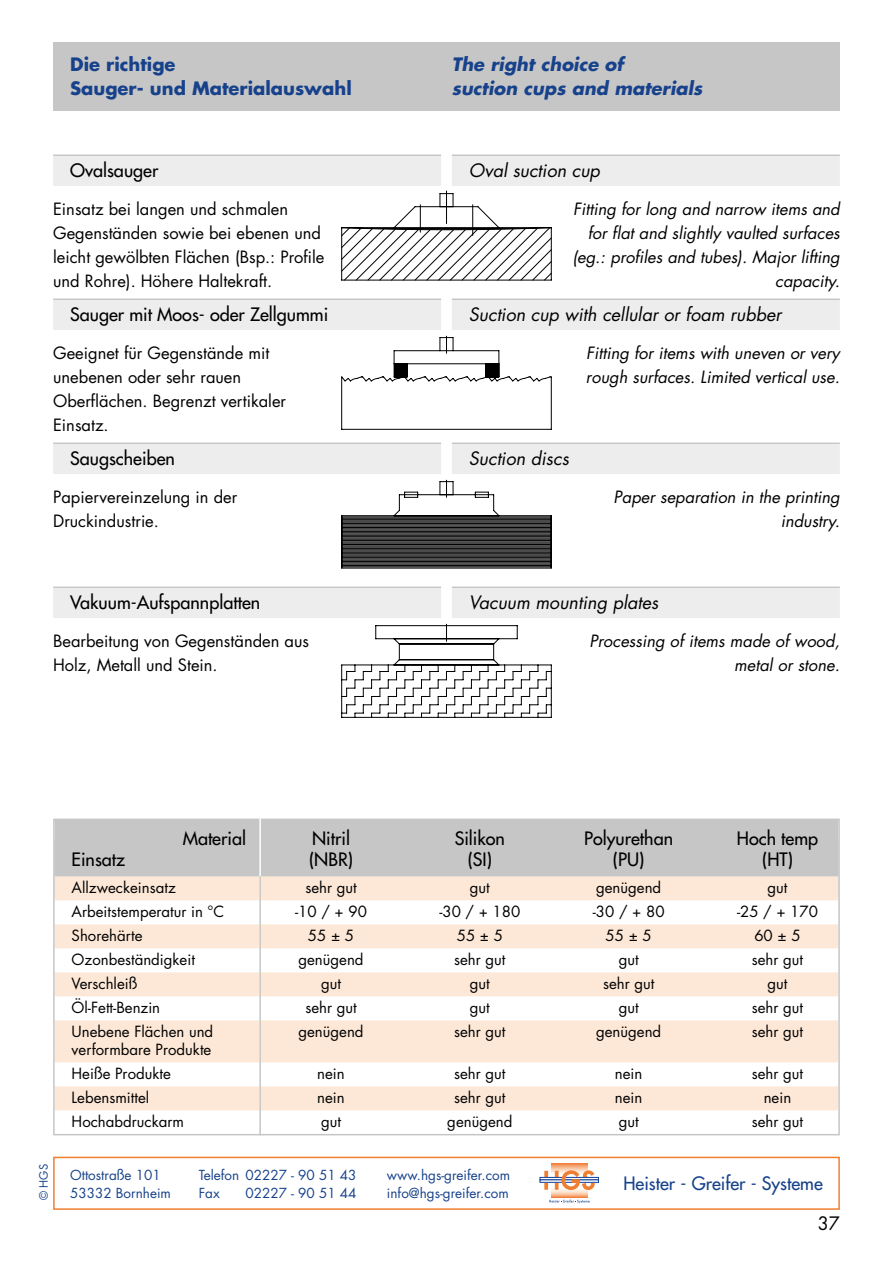
<style>
.page{position:relative;width:893px;height:1263px;background:#fff}
.page>*{position:absolute;margin:0;border:0;box-sizing:border-box;transform-origin:0 0}
.t1{font:18px "Futura";color:#000}
.t2{font:italic 18px "Futura";color:#000}
.t3{font:italic 700 18px/24px "Futura";color:#17428b}
.t4{font:700 18px/24px "Futura";color:#17428b}
.t5{font:18px "Futura";color:#17428b}
.t6{font:18px "Futura";color:#000}
.t7{font:16.5px/24px "Futura";color:#000}
.t8{font:italic 16.5px/24px "Futura";color:#000;text-align:right}
.t9{font:15px/24px "Futura";color:#000}
.t10{font:13.5px/18px "Futura";color:#17428b}
.t11{font:11.25px "Futura";color:#17428b}
</style>
<div class="page">
<div style="left:53px;top:1157px;width:787px;height:53px;background:#fff;border:2px solid #f07e31"></div>
<svg style="left:551px;top:1163px;width:37px;height:34px"></svg>
<svg style="left:549px;top:1199px;width:41px;height:4px"></svg>
<div style="left:540px;top:1177px;width:59px;height:3px;border:1px solid #164194"></div>
<div style="left:540px;top:1180px;width:59px;height:2px;border:1px solid #164194"></div>
<svg style="left:544px;top:1170px;width:50px;height:20px"></svg>
<div style="left:55px;top:820px;width:783px;height:55px;background:#c6c6c6"></div>
<hr style="left:55px;top:875px;width:783px;height:1px;background:#c6c6c6">
<div style="left:55px;top:876px;width:783px;height:24px;background:#fde8d7"></div>
<div style="left:55px;top:924px;width:783px;height:24px;background:#fde8d7"></div>
<div style="left:55px;top:972px;width:783px;height:24px;background:#fde8d7"></div>
<div style="left:55px;top:1020px;width:783px;height:24px;background:#fde8d7"></div>
<div style="left:55px;top:1038px;width:783px;height:24px;background:#fde8d7"></div>
<div style="left:55px;top:1086px;width:783px;height:24px;background:#fde8d7"></div>
<div style="left:53px;top:819px;width:787px;height:316px;border:2px solid #c6c6c6"></div>
<div style="left:53px;top:43px;width:787px;height:68px;background:#c6c6c6"></div>
<hr style="left:53px;top:155px;width:388px;height:1px;background:#c6c6c6">
<div style="left:53px;top:156px;width:388px;height:30px;background:#ededed"></div>
<hr style="left:53px;top:299px;width:388px;height:1px;background:#c6c6c6">
<div style="left:53px;top:300px;width:388px;height:30px;background:#ededed"></div>
<hr style="left:53px;top:443px;width:388px;height:1px;background:#c6c6c6">
<div style="left:53px;top:444px;width:388px;height:30px;background:#ededed"></div>
<hr style="left:53px;top:587px;width:388px;height:1px;background:#c6c6c6">
<div style="left:53px;top:588px;width:388px;height:30px;background:#ededed"></div>
<hr style="left:452px;top:155px;width:388px;height:1px;background:#c6c6c6">
<div style="left:452px;top:156px;width:388px;height:30px;background:#ededed"></div>
<hr style="left:452px;top:299px;width:388px;height:1px;background:#c6c6c6">
<div style="left:452px;top:300px;width:388px;height:30px;background:#ededed"></div>
<hr style="left:452px;top:443px;width:388px;height:1px;background:#c6c6c6">
<div style="left:452px;top:444px;width:388px;height:30px;background:#ededed"></div>
<hr style="left:452px;top:587px;width:388px;height:1px;background:#c6c6c6">
<div style="left:452px;top:588px;width:388px;height:30px;background:#ededed"></div>
<hr style="left:259px;top:819px;width:2px;height:288px;background:#fff">
<hr style="left:259px;top:876px;width:2px;height:259px;background:#c6c6c6">
<svg style="left:341px;top:191px;width:211px;height:90px"></svg>
<svg style="left:341px;top:335px;width:211px;height:95px"></svg>
<svg style="left:341px;top:479px;width:211px;height:89px"></svg>
<svg style="left:341px;top:623px;width:211px;height:95px"></svg>
<p class="t4" style="left:70px;top:52px;width:283px">Die richtige<br>Sauger- und Materialauswahl</p>
<p class="t3" style="left:452px;top:52px;width:252px">The right choice of<br>suction cups and materials</p>
<p class="t1" style="left:70px;top:159px;width:90px">Ovalsauger</p>
<p class="t7" style="left:53px;top:196px;width:273px">Einsatz bei langen und schmalen Gegenständen sowie bei ebenen und leicht gewölbten Flächen (Bsp.: Profile und Rohre). Höhere Haltekraft.</p>
<p class="t1" style="left:70px;top:303px;width:260px">Sauger mit Moos- oder Zellgummi</p>
<p class="t7" style="left:53px;top:340px;width:234px">Geeignet für Gegenstände mit unebenen oder sehr rauen<br>Oberflächen. Begrenzt vertikaler<br>Einsatz.</p>
<p class="t1" style="left:70px;top:447px;width:106px">Saugscheiben</p>
<p class="t7" style="left:53px;top:484px;width:186px">Papiervereinzelung in der<br>Druckindustrie.</p>
<p class="t1" style="left:70px;top:591px;width:192px">Vakuum-Aufspannplatten</p>
<p class="t7" style="left:53px;top:628px;width:258px">Bearbeitung von Gegenständen aus<br>Holz, Metall und Stein.</p>
<p class="t2" style="left:469px;top:158px;width:133px">Oval suction cup</p>
<p class="t8" style="left:572px;top:196px;width:269px">Fitting for long and narrow items and for flat and slightly vaulted surfaces (eg.: profiles and tubes). Major lifting capacity.</p>
<p class="t2" style="left:469px;top:302px;width:314px">Suction cup with cellular or foam rubber</p>
<p class="t8" style="left:586px;top:340px;width:255px;text-align:left">Fitting for items with uneven or very rough surfaces. Limited vertical use.</p>
<p class="t2" style="left:469px;top:446px;width:102px">Suction discs</p>
<p class="t8" style="left:614px;top:484px;width:228px">Paper separation in the printing industry.</p>
<p class="t2" style="left:469px;top:590px;width:191px">Vacuum mounting plates</p>
<p class="t8" style="left:589px;top:628px;width:252px">Processing of items made of wood, metal or stone.</p>
<p class="t1" style="left:183px;top:827px;width:65px">Material</p>
<p class="t1" style="left:312px;top:827px;width:39px">Nitril</p>
<p class="t1" style="left:455px;top:827px;width:52px">Silikon</p>
<p class="t1" style="left:584px;top:827px;width:90px">Polyurethan</p>
<p class="t1" style="left:737px;top:827px;width:83px">Hoch temp</p>
<p class="t1" style="left:72px;top:848px;width:55px">Einsatz</p>
<p class="t1" style="left:309px;top:848px;width:46px">(NBR)</p>
<p class="t1" style="left:468px;top:848px;width:26px">(SI)</p>
<p class="t1" style="left:613px;top:848px;width:33px">(PU)</p>
<p class="t1" style="left:762px;top:848px;width:32px">(HT)</p>
<p class="t9" style="left:72px;top:876px;width:106px">Allzweckeinsatz</p>
<p class="t9" style="left:305px;top:876px;width:53px">sehr gut</p>
<p class="t9" style="left:470px;top:876px;width:21px">gut</p>
<p class="t9" style="left:596px;top:876px;width:67px">genügend</p>
<p class="t9" style="left:768px;top:876px;width:21px">gut</p>
<p class="t9" style="left:72px;top:900px;width:154px">Arbeitstemperatur in °C</p>
<p class="t9" style="left:295px;top:900px;width:73px">-10 / + 90</p>
<p class="t9" style="left:439px;top:900px;width:82px">-30 / + 180</p>
<p class="t9" style="left:593px;top:900px;width:73px">-30 / + 80</p>
<p class="t9" style="left:737px;top:900px;width:82px">-25 / + 170</p>
<p class="t9" style="left:72px;top:924px;width:72px">Shorehärte</p>
<p class="t9" style="left:308px;top:924px;width:48px">55 ± 5</p>
<p class="t9" style="left:457px;top:924px;width:48px">55 ± 5</p>
<p class="t9" style="left:606px;top:924px;width:48px">55 ± 5</p>
<p class="t9" style="left:754px;top:924px;width:48px">60 ± 5</p>
<p class="t9" style="left:72px;top:948px;width:125px">Ozonbeständigkeit</p>
<p class="t9" style="left:298px;top:948px;width:67px">genügend</p>
<p class="t9" style="left:454px;top:948px;width:53px">sehr gut</p>
<p class="t9" style="left:619px;top:948px;width:21px">gut</p>
<p class="t9" style="left:752px;top:948px;width:53px">sehr gut</p>
<p class="t9" style="left:72px;top:972px;width:67px">Verschleiß</p>
<p class="t9" style="left:321px;top:972px;width:21px">gut</p>
<p class="t9" style="left:470px;top:972px;width:21px">gut</p>
<p class="t9" style="left:603px;top:972px;width:53px">sehr gut</p>
<p class="t9" style="left:767px;top:972px;width:21px">gut</p>
<p class="t9" style="left:72px;top:996px;width:90px">Öl-Fett-Benzin</p>
<p class="t9" style="left:305px;top:996px;width:53px">sehr gut</p>
<p class="t9" style="left:470px;top:996px;width:21px">gut</p>
<p class="t9" style="left:619px;top:996px;width:21px">gut</p>
<p class="t9" style="left:752px;top:996px;width:53px">sehr gut</p>
<p class="t9" style="left:72px;top:1020px;width:143px">Unebene Flächen und</p>
<p class="t9" style="left:298px;top:1020px;width:67px">genügend</p>
<p class="t9" style="left:454px;top:1020px;width:53px">sehr gut</p>
<p class="t9" style="left:596px;top:1020px;width:67px">genügend</p>
<p class="t9" style="left:752px;top:1020px;width:53px">sehr gut</p>
<p class="t9" style="left:72px;top:1038px;width:141px">verformbare Produkte<br>Heiße Produkte</p>
<p class="t9" style="left:317px;top:1062px;width:29px">nein</p>
<p class="t9" style="left:454px;top:1062px;width:53px">sehr gut</p>
<p class="t9" style="left:615px;top:1062px;width:29px">nein</p>
<p class="t9" style="left:752px;top:1062px;width:53px">sehr gut</p>
<p class="t11" style="left:36px;top:1200px;width:38px;rotate:-90deg">© HGS</p>
<p class="t9" style="left:72px;top:1086px;width:79px">Lebensmittel</p>
<p class="t9" style="left:317px;top:1086px;width:29px">nein</p>
<p class="t9" style="left:454px;top:1086px;width:53px">sehr gut</p>
<p class="t9" style="left:615px;top:1086px;width:29px">nein</p>
<p class="t9" style="left:764px;top:1086px;width:29px">nein</p>
<p class="t9" style="left:72px;top:1110px;width:114px">Hochabdruckarm</p>
<p class="t9" style="left:321px;top:1110px;width:21px">gut</p>
<p class="t9" style="left:447px;top:1110px;width:67px">genügend</p>
<p class="t9" style="left:619px;top:1110px;width:21px">gut</p>
<p class="t9" style="left:752px;top:1110px;width:53px">sehr gut</p>
<p class="t10" style="left:70px;top:1165px;width:102px">Ottostraße 101<br>53332 Bornheim</p>
<p class="t10" style="left:199px;top:1165px;width:159px">Telefon 02227 - 90 51 43<br>Fax</p>
<p class="t10" style="left:246px;top:1183px;width:112px">02227 - 90 51 44</p>
<p class="t10" style="left:387px;top:1165px;width:125px">www.hgs-greifer.com info@hgs-greifer.com</p>
<p class="t5" style="left:623px;top:1172px;width:201px">Heister - Greifer - Systeme</p>
<p class="t6" style="left:818px;top:1211px;width:24px">37</p>
</div>
